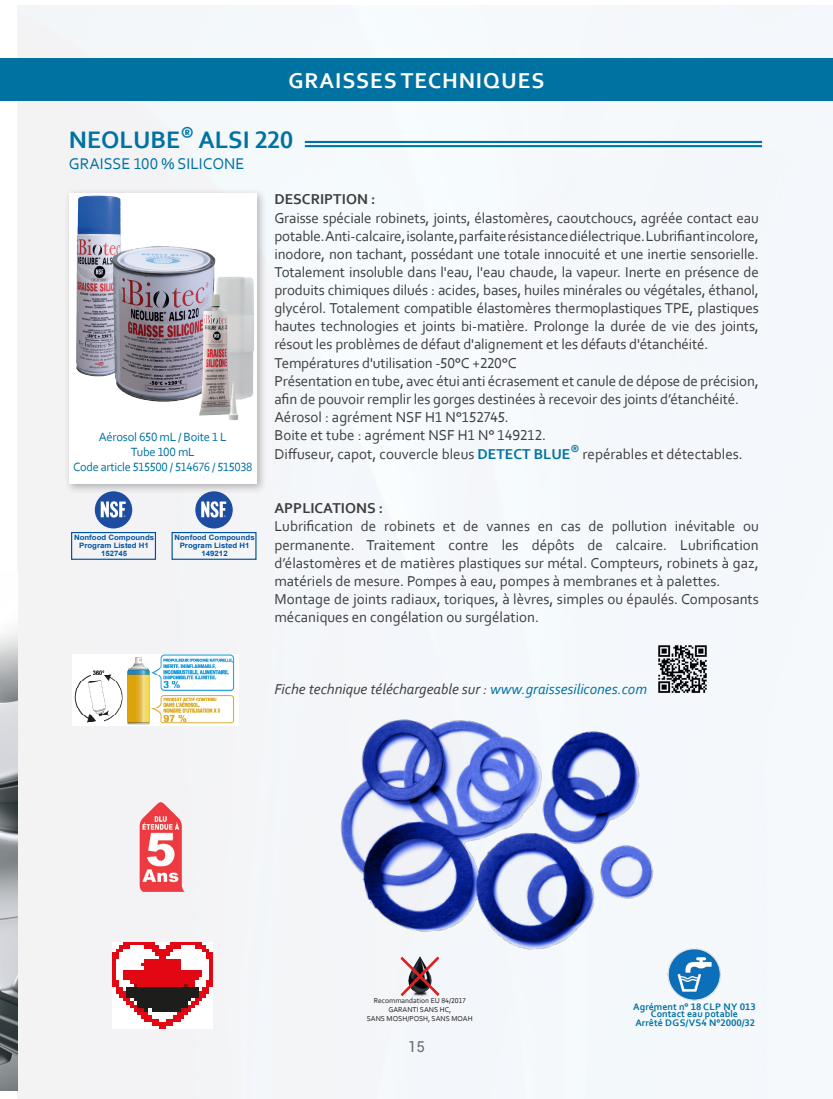
<style>
.page{position:relative;width:833px;height:1099px;background:#fff}
.page>*{position:absolute;margin:0;border:0;box-sizing:border-box;transform-origin:0 0}
.titre_français{font:700 25px "Corbel";color:#0072a2}
.titre_français-2{font:700 22.5px "Corbel";letter-spacing:.04em;color:#fff}
.titre_français-3{font:16.25px "Corbel";color:#0072a2}
.titre_français-4{font:15px/18.1px "Corbel";color:#3e3e3f;text-align:justify}
.titre_français-5{font:italic 15px "Corbel";color:#3e3e3f}
.titre_français-6{font:700 15px "Corbel";color:#3e3e3f}
.t1{font:15px "Roboto";color:#6c6d70}
.titre_français-7{font:12.5px "Corbel";letter-spacing:-.02em;color:#0072a2}
.t2{font:700 10px "Corbel";color:#0072a2}
.titre_français-8{font:7.5px "Corbel";color:#231f20}
.t3{font:700 7.38px/7.6px "Arial";color:#0153a0;text-align:center;scale:1.06 1}
.t4{font:2.25px "Arial";color:#fff}
.s1{font-weight:700;color:#0072a2}
.s2{color:#0072a2}
</style>
<div class="page">
<div style="left:18px;top:5px;width:815px;height:1093px;background:#f4f7fb"></div>
<img style="left:0;top:630px;width:18px;height:460px">
<div style="left:0;top:58px;width:833px;height:43px;background:#0072a2"></div>
<img style="left:271px;top:668px;width:464px;height:323px">
<div style="left:64px;top:188px;width:203px;height:306px;background:#231f20;opacity:.3"></div>
<div style="left:69px;top:193px;width:188px;height:291px;background:#fff"></div>
<img style="left:76px;top:195px;width:178px;height:226px">
<hr style="left:305px;top:141px;width:457px;height:2px;background:#0072a2">
<hr style="left:305px;top:145px;width:457px;height:2px;background:#0072a2">
<div style="left:71px;top:532px;width:85px;height:28px;border:1px solid #0153a0"></div>
<div style="left:95px;top:491px;width:37px;height:37px;background:#1c4da1;border-radius:50%"></div>
<svg style="left:101px;top:501px;width:25px;height:16px"></svg>
<div style="left:171px;top:532px;width:85px;height:28px;border:1px solid #0153a0"></div>
<div style="left:195px;top:491px;width:38px;height:37px;background:#1c4da1;border-radius:50%"></div>
<svg style="left:201px;top:501px;width:25px;height:16px"></svg>
<img style="left:140px;top:802px;width:46px;height:89px">
<img style="left:112px;top:942px;width:101px;height:86px">
<img style="left:398px;top:953px;width:44px;height:44px">
<img style="left:668px;top:947px;width:53px;height:55px">
<img style="left:72px;top:655px;width:166px;height:70px">
<img style="left:656px;top:642px;width:53px;height:53px">
<p class="titre_français-2" style="left:288px;top:67px;width:257px">GRAISSES TECHNIQUES</p>
<p class="titre_français" style="left:69px;top:124px;width:226px">NEOLUBE<sup>®</sup> ALSI 220</p>
<p class="titre_français-3" style="left:69px;top:154px;width:177px">GRAISSE 100 % SILICONE</p>
<p class="titre_français-7" style="left:99px;top:429px;width:129px">Aérosol 650 mL / Boite 1 L</p>
<p class="titre_français-7" style="left:131px;top:444px;width:65px">Tube 100 mL</p>
<p class="titre_français-7" style="left:73px;top:459px;width:181px">Code article 515500 / 514676 / 515038</p>
<p class="t4" style="left:124px;top:515px;width:3px">®</p>
<p class="t3" style="left:74px;top:534px;width:77px">Nonfood Compounds<br>Program Listed H1<br>152745</p>
<p class="t4" style="left:224px;top:515px;width:3px">®</p>
<p class="t3" style="left:174px;top:534px;width:77px">Nonfood Compounds<br>Program Listed H1<br>149212</p>
<p class="titre_français-6" style="left:274px;top:190px;width:102px">DESCRIPTION :</p>
<p class="titre_français-4" style="left:274px;top:208px;width:486px">Graisse spéciale robinets, joints, élastomères, caoutchoucs, agréée contact eau potable. Anti-calcaire, isolante, parfaite résistance diélectrique. Lubrifiant incolore, inodore, non tachant, possédant une totale innocuité et une inertie sensorielle.<br>Totalement insoluble dans l'eau, l'eau chaude, la vapeur. Inerte en présence de produits chimiques dilués : acides, bases, huiles minérales ou végétales, éthanol, glycérol. Totalement compatible élastomères thermoplastiques TPE, plastiques hautes technologies et joints bi-matière. Prolonge la durée de vie des joints, résout les problèmes de défaut d'alignement et les défauts d'étanchéité.</p>
<p class="titre_français-4" style="left:274px;top:353px;width:244px">Températures d'utilisation -50°C +220°C</p>
<p class="titre_français-4" style="left:274px;top:371px;width:486px">Présentation en tube, avec étui anti écrasement et canule de dépose de précision, afin de pouvoir remplir les gorges destinées à recevoir des joints d’étanchéité.</p>
<p class="titre_français-4" style="left:274px;top:407px;width:236px">Aérosol : agrément NSF H1 N°152745.</p>
<p class="titre_français-4" style="left:274px;top:425px;width:273px">Boite et tube : agrément NSF H1 N° 149212.</p>
<p class="titre_français-4" style="left:274px;top:444px;width:470px">Diffuseur, capot, couvercle bleus <span class="s1">DETECT BLUE</span><sup>®</sup> repérables et détectables.</p>
<p class="titre_français-6" style="left:274px;top:499px;width:110px">APPLICATIONS :</p>
<p class="titre_français-4" style="left:274px;top:517px;width:486px">Lubrification de robinets et de vannes en cas de pollution inévitable ou permanente. Traitement contre les dépôts de calcaire. Lubrification d’élastomères et de matières plastiques sur métal. Compteurs, robinets à gaz, matériels de mesure. Pompes à eau, pompes à membranes et à palettes.</p>
<p class="titre_français-4" style="left:274px;top:589px;width:486px">Montage de joints radiaux, toriques, à lèvres, simples ou épaulés. Composants mécaniques en congélation ou surgélation.</p>
<p class="titre_français-5" style="left:274px;top:679px;width:374px">Fiche technique téléchargeable sur : <span class="s2">www.graissesilicones.com</span></p>
<p class="titre_français-8" style="left:374px;top:995px;width:93px">Recommandation EU 84/2017</p>
<p class="titre_français-8" style="left:388px;top:1004px;width:64px">GARANTI SANS HC,</p>
<p class="titre_français-8" style="left:367px;top:1013px;width:107px">SANS MOSH/POSH, SANS MOAH</p>
<p class="t1" style="left:408px;top:1035px;width:18px">15</p>
<p class="t2" style="left:633px;top:1000px;width:124px">Agrément n° 18 CLP NY 013</p>
<p class="t2" style="left:651px;top:1007px;width:89px">Contact eau potable</p>
<p class="t2" style="left:635px;top:1016px;width:121px">Arrêté DGS/VS4 N°2000/32</p>
</div>
